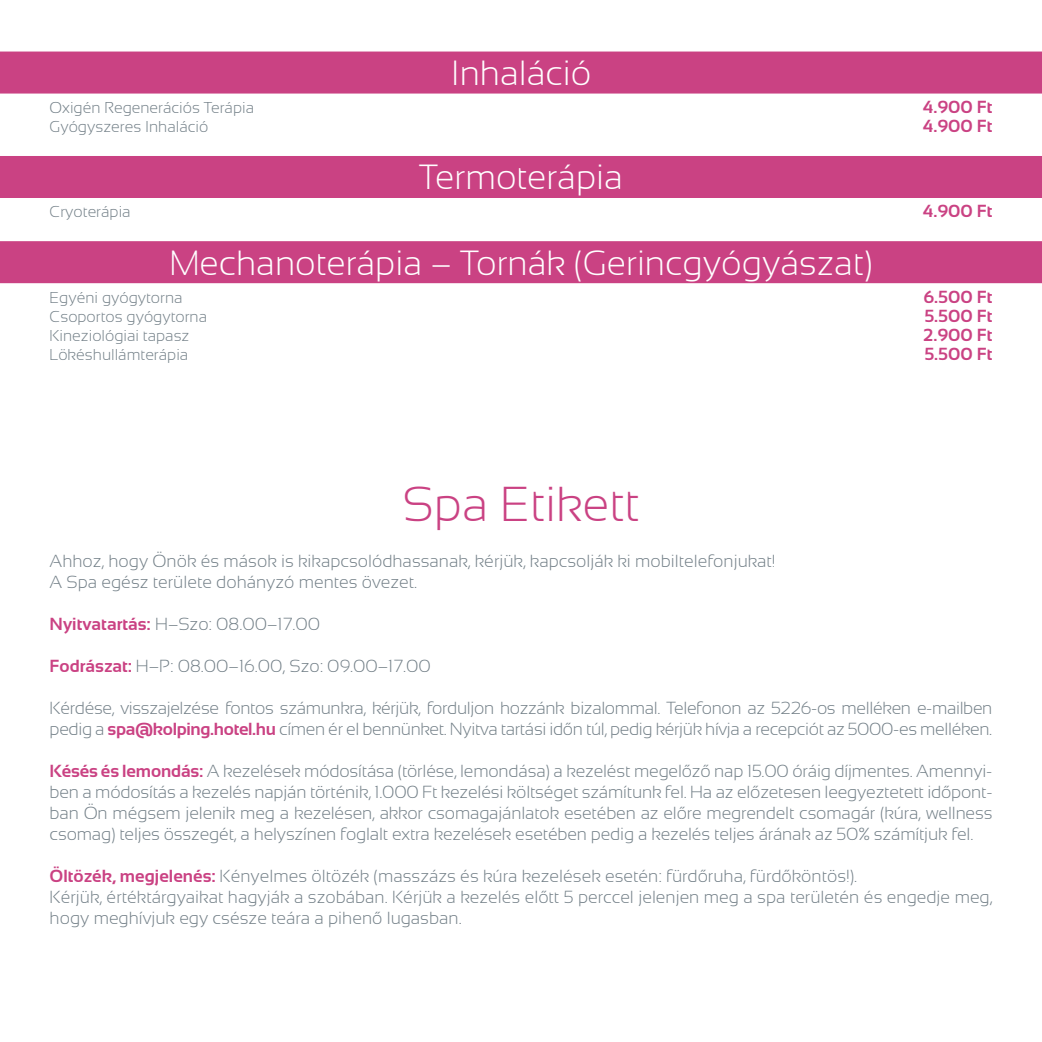
<style>
.page{position:relative;width:1042px;height:1042px;background:#fff}
.page>*{position:absolute;margin:0;border:0;box-sizing:border-box;transform-origin:0 0}
.t1{font:300 49px "Sansation";color:#ca4283}
.t2{font:300 35px "Sansation";color:#fff}
.t3{font:300 17.5px/21px "Sansation";color:#717e86}
.t4{font:300 17.5px/21px "Sansation";letter-spacing:-.02em;color:#717e86}
.t5{font:700 17.5px "Sansation";color:#ca4283}
.t6{font:300 15.75px "Sansation";color:#717e86}
.s1{font-weight:700;color:#ca4283}
</style>
<div class="page">
<div style="left:0;top:52px;width:1042px;height:42px;background:#ca4283"></div>
<div style="left:0;top:156px;width:1042px;height:42px;background:#ca4283"></div>
<div style="left:0;top:241px;width:1042px;height:42px;background:#ca4283"></div>
<h2 class="t2" style="left:451px;top:53px;width:142px">Inhaláció</h2>
<p class="t6" style="left:50px;top:99px;width:206px">Oxigén Regenerációs Terápia</p>
<p class="t5" style="left:923px;top:97px;width:71px">4.900 Ft</p>
<p class="t6" style="left:50px;top:118px;width:160px">Gyógyszeres Inhaláció</p>
<p class="t5" style="left:923px;top:116px;width:71px">4.900 Ft</p>
<h2 class="t2" style="left:419px;top:158px;width:205px">Termoterápia</h2>
<p class="t6" style="left:50px;top:203px;width:83px">Cryoterápia</p>
<p class="t5" style="left:923px;top:202px;width:71px">4.900 Ft</p>
<h2 class="t2" style="left:169px;top:243px;width:705px">Mechanoterápia – Tornák (Gerincgyógyászat)</h2>
<p class="t6" style="left:50px;top:288px;width:135px">Egyéni gyógytorna</p>
<p class="t5" style="left:923px;top:287px;width:70px">6.500 Ft</p>
<p class="t6" style="left:50px;top:308px;width:159px">Csoportos gyógytorna</p>
<p class="t5" style="left:924px;top:306px;width:69px">5.500 Ft</p>
<p class="t6" style="left:50px;top:327px;width:141px">Kineziológiai tapasz</p>
<p class="t5" style="left:923px;top:325px;width:71px">2.900 Ft</p>
<p class="t6" style="left:50px;top:346px;width:140px">Lökéshullámterápia</p>
<p class="t5" style="left:924px;top:344px;width:69px">5.500 Ft</p>
<h1 class="t1" style="left:402px;top:477px;width:239px">Spa Etikett</h1>
<p class="t3" style="left:50px;top:550px;width:727px">Ahhoz, hogy Önök és mások is kikapcsolódhassanak, kérjük, kapcsolják ki mobiltelefonjukat!<br>A Spa egész területe dohányzó mentes övezet.</p>
<p class="t3" style="left:50px;top:613px;width:272px"><span class="s1">Nyitvatartás:</span> H–Szo: 08.00–17.00</p>
<p class="t3" style="left:50px;top:655px;width:383px"><span class="s1">Fodrászat:</span> H–P: 08.00–16.00, Szo: 09.00–17.00</p>
<p class="t4" style="left:50px;top:697px;width:944px">Kérdése, visszajelzése fontos számunkra, kérjük, forduljon hozzánk bizalommal. Telefonon az 5226-os melléken e-mailben pedig a <span class="s1">spa@kolping.hotel.hu</span> címen ér el bennünket. Nyitva tartási időn túl, pedig kérjük hívja a recepciót az 5000-es melléken.</p>
<p class="t3" style="left:50px;top:760px;width:944px;text-align:justify"><span class="s1">Késés és lemondás:</span> A kezelések módosítása (törlése, lemondása) a kezelést megelőző nap 15.00 óráig díjmentes. Amennyi&shy;ben a módosítás a kezelés napján történik, 1.000 Ft kezelési költséget számítunk fel. Ha az előzetesen leegyeztetett időpont&shy;ban Ön mégsem jelenik meg a kezelésen, akkor csomagajánlatok esetében az előre megrendelt csomagár (kúra, wellness csomag) teljes összegét, a helyszínen foglalt extra kezelések esetében pedig a kezelés teljes árának az 50% számítjuk fel.</p>
<p class="t3" style="left:50px;top:865px;width:944px"><span class="s1">Öltözék, megjelenés:</span> Kényelmes öltözék (masszázs és kúra kezelések esetén: fürdőruha, fürdőköntös!).<br>Kérjük, értéktárgyaikat hagyják a szobában. Kérjük a kezelés előtt 5 perccel jelenjen meg a spa területén és engedje meg, hogy meghívjuk egy csésze teára a pihenő lugasban.</p>
</div>
